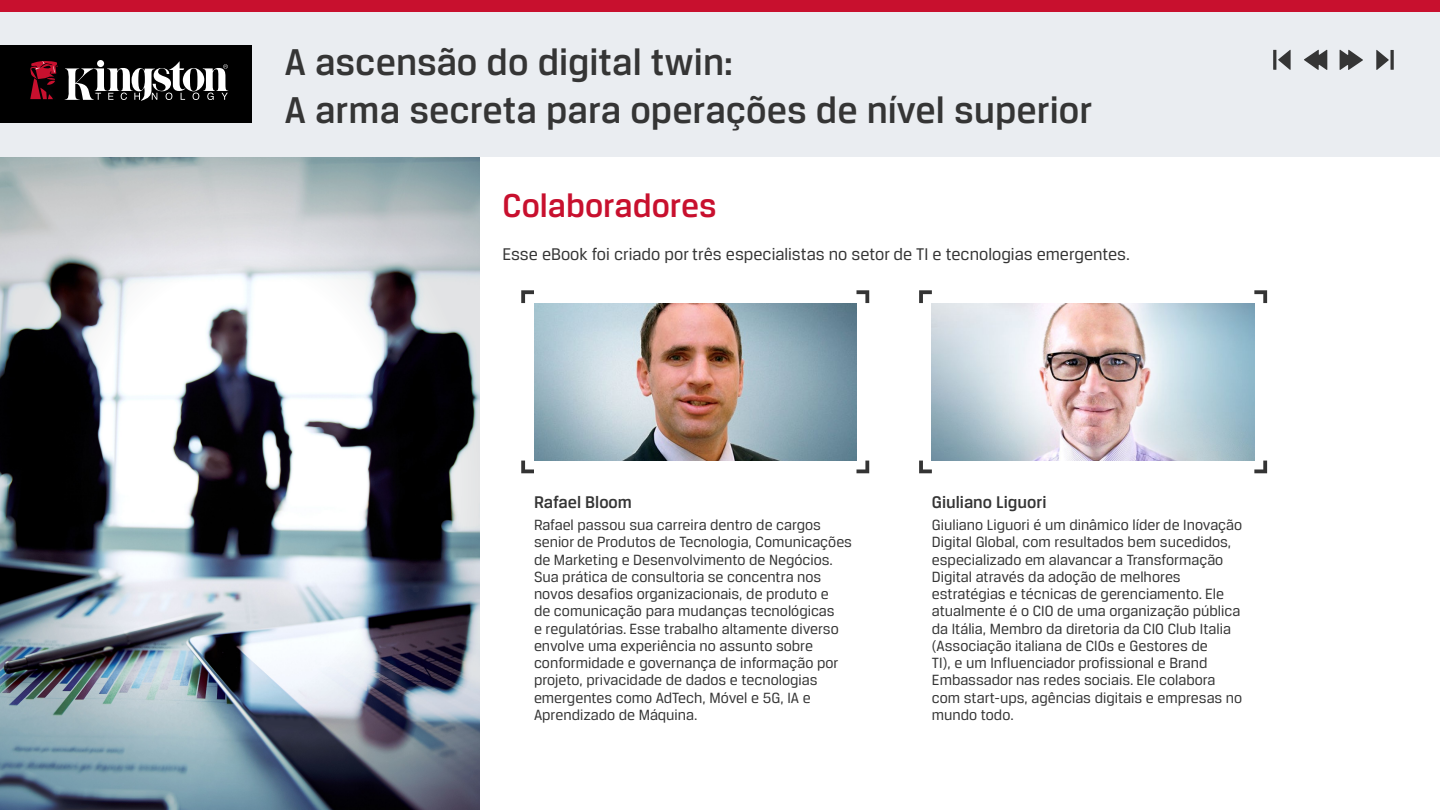
<style>
.page{position:relative;width:1440px;height:810px;background:#fff}
.page>*{position:absolute;margin:0;border:0;box-sizing:border-box;transform-origin:0 0}
.t1{font:500 39.75px/47.7px "Breuer Text";color:#353535}
.t2{font:500 35.25px "Breuer Text";color:#c8102e}
.t3{font:18px "Breuer Text";color:#353535}
.t4{font:500 18px "Breuer Text";color:#353535}
.t5{font:15.75px/17.2px "Breuer Text";color:#353535}
</style>
<div class="page">
<img style="left:0;top:156px;width:480px;height:654px">
<div style="left:0;top:0;width:1440px;height:156px;background:#eaedf1"></div>
<div style="left:0;top:0;width:1440px;height:11px;background:#c8102e"></div>
<div style="left:0;top:45px;width:251px;height:78px;background:#000"></div>
<div style="left:97px;top:60px;width:7px;height:7px;background:#fff;border-radius:50%"></div>
<svg style="left:65px;top:62px;width:163px;height:39px"></svg>
<svg style="left:30px;top:61px;width:28px;height:39px"></svg>
<svg style="left:1304px;top:50px;width:23px;height:20px"></svg>
<svg style="left:1340px;top:50px;width:23px;height:20px"></svg>
<svg style="left:1273px;top:50px;width:18px;height:20px"></svg>
<svg style="left:1376px;top:50px;width:18px;height:20px"></svg>
<svg style="left:521px;top:290px;width:13px;height:13px"></svg>
<svg style="left:856px;top:290px;width:13px;height:13px"></svg>
<svg style="left:919px;top:290px;width:13px;height:13px"></svg>
<svg style="left:1254px;top:290px;width:13px;height:13px"></svg>
<img style="left:534px;top:303px;width:322px;height:158px">
<img style="left:932px;top:303px;width:322px;height:158px">
<svg style="left:521px;top:461px;width:13px;height:12px"></svg>
<svg style="left:856px;top:461px;width:13px;height:12px"></svg>
<svg style="left:919px;top:461px;width:13px;height:12px"></svg>
<svg style="left:1254px;top:461px;width:13px;height:12px"></svg>
<h1 class="t1" style="left:285px;top:37px;width:809px">A ascensão do digital twin:<br>A arma secreta para operações de nível superior</h1>
<h2 class="t2" style="left:502px;top:185px;width:216px">Colaboradores</h2>
<p class="t3" style="left:502px;top:244px;width:629px">Esse eBook foi criado por três especialistas no setor de TI e tecnologias emergentes.</p>
<p class="t4" style="left:534px;top:492px;width:100px">Rafael Bloom</p>
<p class="t4" style="left:932px;top:492px;width:116px">Giuliano Liguori</p>
<p class="t5" style="left:534px;top:516px;width:320px">Rafael passou sua carreira dentro de cargos senior de Produtos de Tecnologia, Comunicações de Marketing e Desenvolvimento de Negócios.<br>Sua prática de consultoria se concentra nos novos desafios organizacionais, de produto e<br>de comunicação para mudanças tecnológicas<br>e regulatórias. Esse trabalho altamente diverso envolve uma experiência no assunto sobre conformidade e governança de informação por projeto, privacidade de dados e tecnologias emergentes como AdTech, Móvel e 5G, IA e Aprendizado de Máquina.</p>
<p class="t5" style="left:932px;top:516px;width:312px">Giuliano Liguori é um dinâmico líder de Inovação Digital Global, com resultados bem sucedidos, especializado em alavancar a Transformação Digital através da adoção de melhores estratégias e técnicas de gerenciamento. Ele atualmente é o CIO de uma organização pública da Itália, Membro da diretoria da CIO Club Italia (Associação italiana de CIOs e Gestores de<br>TI), e um Influenciador profissional e Brand Embassador nas redes sociais. Ele colabora com start-ups, agências digitais e empresas no mundo todo.</p>
</div>
